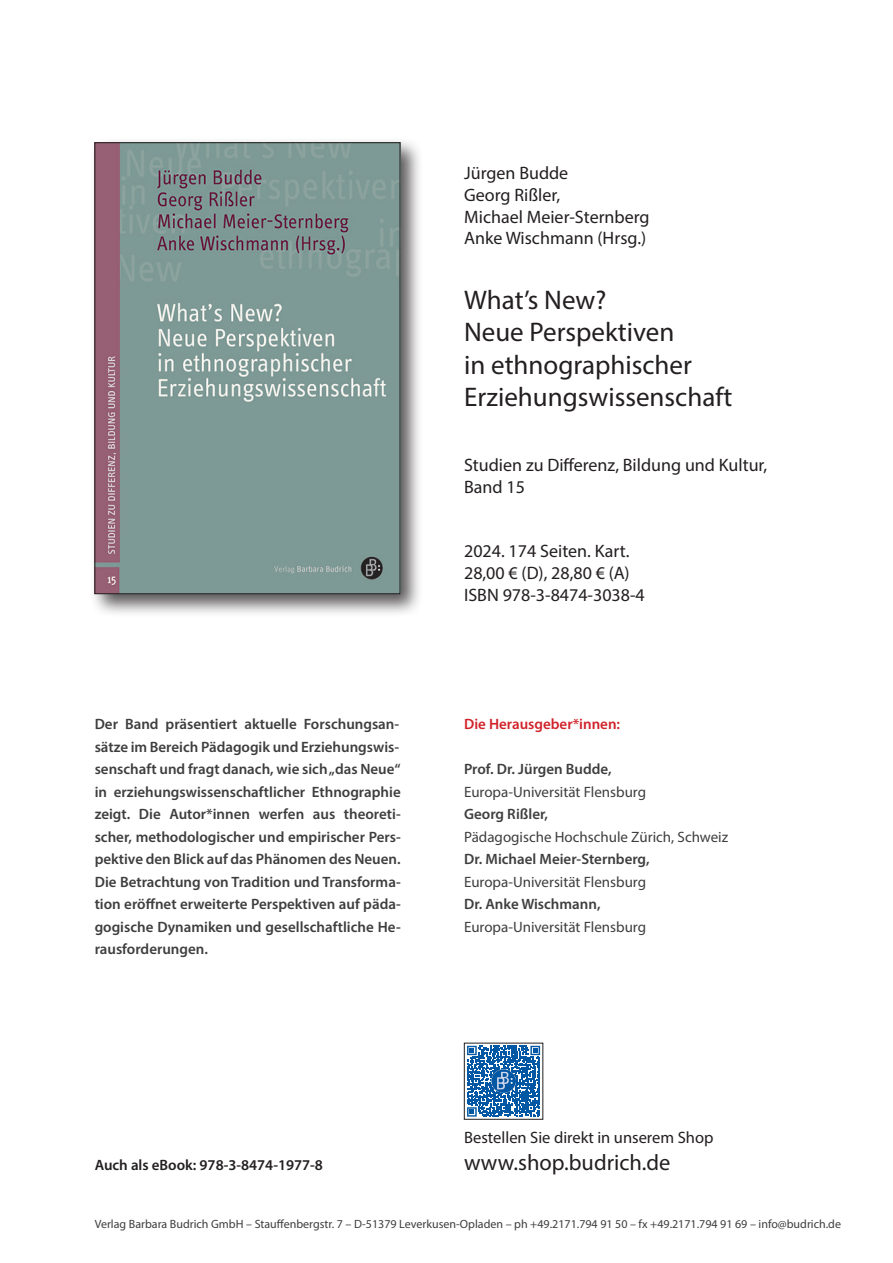
<style>
.page{position:relative;width:893px;height:1263px;background:#fff}
.page>*{position:absolute;margin:0;border:0;box-sizing:border-box;transform-origin:0 0}
.t1{font:27px "Myriad Pro";color:#231f20}
.t2{font:22.5px "Myriad Pro";color:#231f20}
.t3{font:18px "Myriad Pro";color:#231f20}
.t4{font:16.5px "Myriad Pro";color:#231f20}
.t5{font:600 15px/22.5px "Myriad Pro";color:#3e3e3f;text-align:justify}
.t6{font:15px "Myriad Pro";color:#3e3e3f}
.t7{font:600 15px "Myriad Pro";color:#231f20}
.t8{font:600 15px "Myriad Pro";color:#d1232a}
.t9{font:12px "Myriad Pro";color:#3e3e3f}
</style>
<div class="page">
<div style="left:89px;top:137px;width:334px;height:480px;background:#231f20;opacity:.75"></div>
<img style="left:97px;top:144px;width:301px;height:448px">
<div style="left:95px;top:142px;width:305px;height:452px;border:1px solid #231f20"></div>
<svg style="left:467px;top:1045px;width:74px;height:72px"></svg>
<svg style="left:467px;top:1046px;width:73px;height:70px"></svg>
<img style="left:492px;top:1070px;width:23px;height:22px">
<p class="t3" style="left:464px;top:162px;width:106px">Jürgen Budde</p>
<p class="t3" style="left:464px;top:184px;width:98px">Georg Rißler,</p>
<p class="t3" style="left:464px;top:205px;width:187px">Michael Meier-Sternberg</p>
<p class="t3" style="left:464px;top:227px;width:184px">Anke Wischmann (Hrsg.)</p>
<p class="t1" style="left:464px;top:283px;width:144px">What’s New?</p>
<p class="t1" style="left:464px;top:316px;width:212px">Neue Perspektiven</p>
<p class="t1" style="left:464px;top:348px;width:229px">in ethnographischer</p>
<p class="t1" style="left:464px;top:380px;width:270px">Erziehungswissenschaft</p>
<p class="t3" style="left:464px;top:454px;width:305px">Studien zu Differenz, Bildung und Kultur,</p>
<p class="t3" style="left:464px;top:475px;width:62px">Band 15</p>
<p class="t5" style="left:95px;top:712px;width:308px">Der Band präsentiert aktuelle Forschungsan&shy;sätze im Bereich Pädagogik und Erziehungswis&shy;senschaft und fragt danach, wie sich „das Neue“ in erziehungswissenschaftlicher Ethnographie zeigt. Die Autor*innen werfen aus theoreti&shy;scher, methodologischer und empirischer Pers&shy;pektive den Blick auf das Phänomen des Neuen.<br>Die Betrachtung von Tradition und Transforma&shy;tion eröffnet erweiterte Perspektiven auf päda&shy;gogische Dynamiken und gesellschaftliche He&shy;rausforderungen.</p>
<p class="t3" style="left:464px;top:540px;width:167px">2024. 174 Seiten. Kart.</p>
<p class="t3" style="left:464px;top:562px;width:167px">28,00 € (D), 28,80 € (A)</p>
<p class="t3" style="left:464px;top:583px;width:182px">ISBN 978-3-8474-3038-4</p>
<p class="t8" style="left:464px;top:714px;width:158px">Die Herausgeber*innen:</p>
<p class="t5" style="left:464px;top:757px;width:149px">Prof. Dr. Jürgen Budde,</p>
<p class="t6" style="left:464px;top:782px;width:183px">Europa-Universität Flensburg</p>
<p class="t5" style="left:464px;top:802px;width:85px">Georg Rißler,</p>
<p class="t6" style="left:464px;top:827px;width:266px">Pädagogische Hochschule Zürich, Schweiz</p>
<p class="t5" style="left:464px;top:847px;width:187px">Dr. Michael Meier-Sternberg,</p>
<p class="t6" style="left:464px;top:872px;width:183px">Europa-Universität Flensburg</p>
<p class="t5" style="left:464px;top:892px;width:138px">Dr. Anke Wischmann,</p>
<p class="t6" style="left:464px;top:917px;width:183px">Europa-Universität Flensburg</p>
<p class="t7" style="left:95px;top:1155px;width:230px">Auch als eBook: 978-3-8474-1977-8</p>
<p class="t4" style="left:464px;top:1127px;width:251px">Bestellen Sie direkt in unserem Shop</p>
<p class="t2" style="left:464px;top:1148px;width:208px">www.shop.budrich.de</p>
<p class="t9" style="left:95px;top:1217px;width:748px">Verlag Barbara Budrich GmbH – Stauffenbergstr. 7 – D-51379 Leverkusen-Opladen – ph +49.2171.794 91 50 – fx +49.2171.794 91 69 – info@budrich.de</p>
</div>
